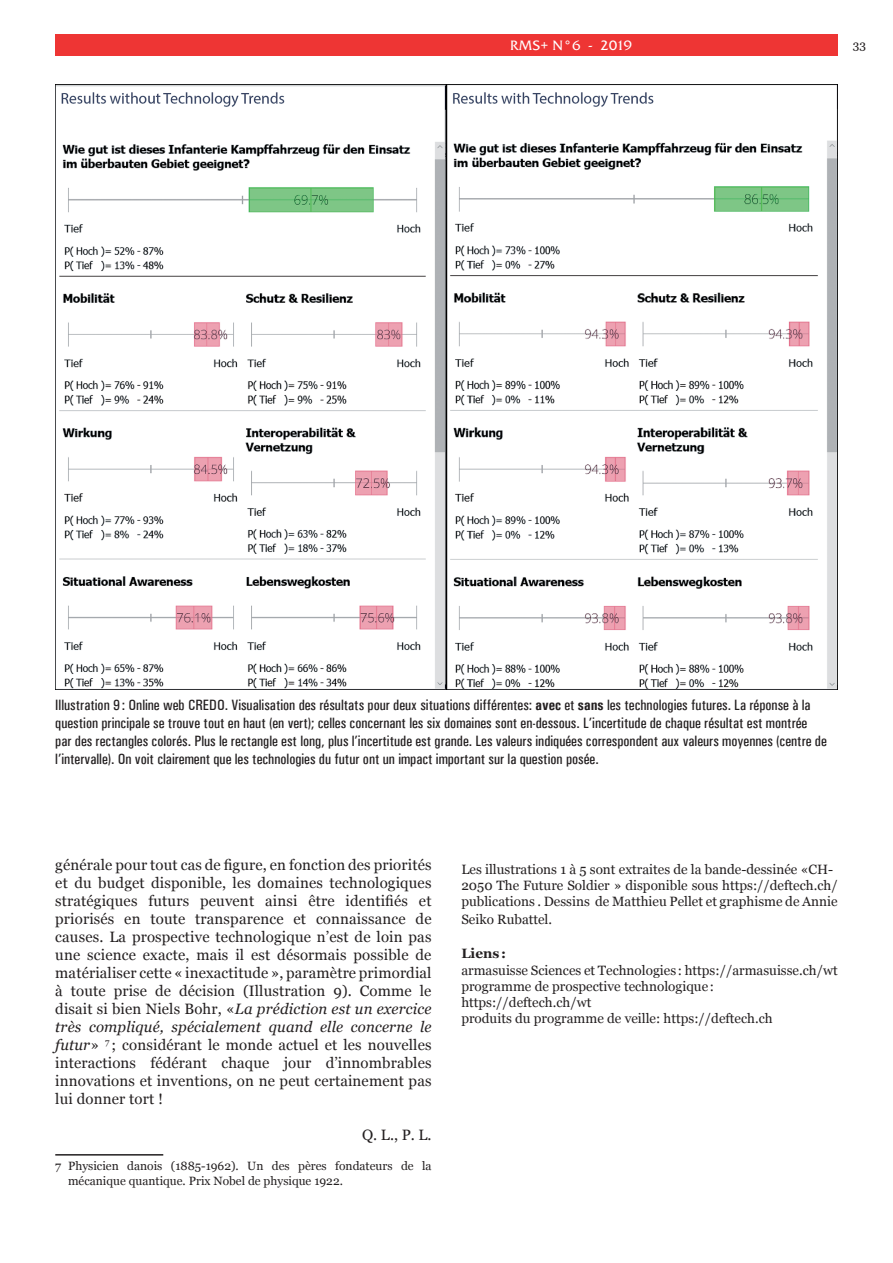
<style>
.page{position:relative;width:893px;height:1263px;background:#fff}
.page>*{position:absolute;margin:0;border:0;box-sizing:border-box;transform-origin:0 0}
.t1{font:15px/18px "Georgia";letter-spacing:.01em;color:#231f20;text-align:justify}
.t2{font:500 condensed 15px/18px "Univers";color:#231f20}
.t3{font:13.5px/16.2px "Georgia";color:#231f20}
.t4{font:13.5px "Friz Qua";color:#fff}
.t5{font:700 13.5px "Georgia";color:#231f20}
.t6{font:12px/14.4px "Georgia";color:#231f20}
.s1{font-weight:700}
.s2{font-style:italic}
</style>
<div class="page">
<div style="left:55px;top:34px;width:783px;height:21px;background:#ee3534"></div>
<hr style="left:55px;top:1154px;width:108px;height:1px;background:#231f20">
<img style="left:55px;top:85px;width:783px;height:604px">
<p class="t4" style="left:510px;top:37px;width:123px">RMS+ N°6 - 2019</p>
<p class="t6" style="left:853px;top:37px;width:15px">33</p>
<p class="t2" style="left:55px;top:695px;width:773px">Illustration 9 : Online web CREDO. Visualisation des résultats pour deux situations différentes: <span class="s1">avec</span> et <span class="s1">sans</span> les technologies futures. La réponse à la question principale se trouve tout en haut (en vert); celles concernant les six domaines sont en-dessous. L’incertitude de chaque résultat est montrée par des rectangles colorés. Plus le rectangle est long, plus l’incertitude est grande. Les valeurs indiquées correspondent aux valeurs moyennes (centre de l’intervalle). On voit clairement que les technologies du futur ont un impact important sur la question posée.</p>
<p class="t1" style="left:55px;top:855px;width:378px">générale pour tout cas de figure, en fonction des priorités et du budget disponible, les domaines technologiques stratégiques futurs peuvent ainsi être identifiés et priorisés en toute transparence et connaissance de causes. La prospective technologique n’est de loin pas une science exacte, mais il est désormais possible de matérialiser cette « inexactitude », paramètre primordial à toute prise de décision (Illustration 9). Comme le disait si bien Niels Bohr, «<span class="s2">La prédiction est un exercice très compliqué, spécialement quand elle concerne le futur</span>» <sup>7</sup> ; considérant le monde actuel et les nouvelles interactions fédérant chaque jour d’innombrables innovations et inventions, on ne peut certainement pas lui donner tort !</p>
<p class="t1" style="left:362px;top:1125px;width:71px">Q. L., P. L.</p>
<p class="t6" style="left:68px;top:1158px;width:365px;text-indent:-13px">7 Physicien danois (1885-1962). Un des pères fondateurs de la mécanique quantique. Prix Nobel de physique 1922.</p>
<p class="t3" style="left:461px;top:860px;width:378px">Les illustrations 1 à 5 sont extraites de la bande-dessinée «CH-<br>2050 The Future Soldier » disponible sous https://deftech.ch/ publications . Dessins de Matthieu Pellet et graphisme de Annie</p>
<p class="t3" style="left:461px;top:911px;width:92px">Seiko Rubattel.</p>
<p class="t5" style="left:461px;top:943px;width:46px">Liens:</p>
<p class="t3" style="left:461px;top:961px;width:378px">armasuisse Sciences et Technologies : https://armasuisse.ch/wt programme de prospective technologique : https://deftech.ch/wt<br>produits du programme de veille: https://deftech.ch</p>
</div>
